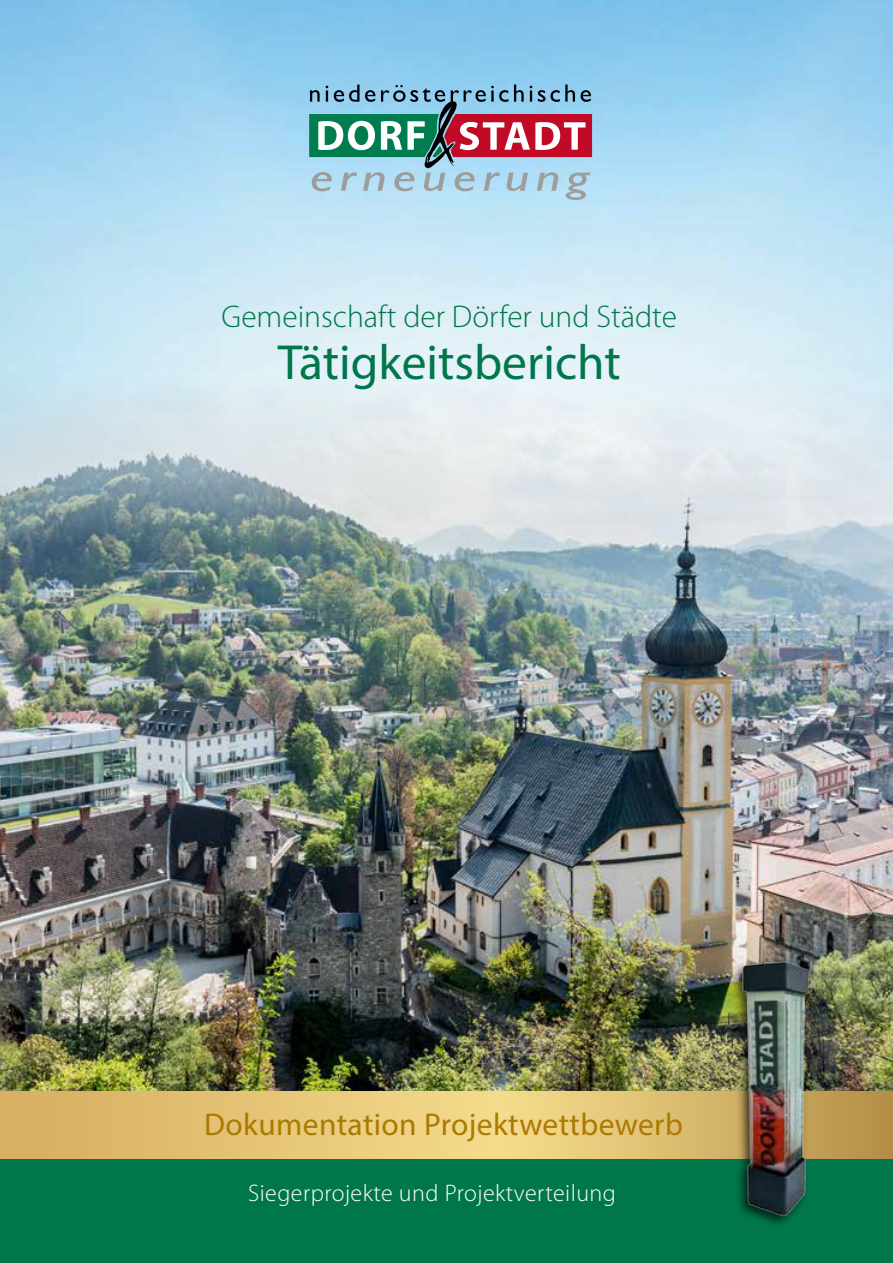
<style>
.page{position:relative;width:893px;height:1263px;background:#fff}
.page>*{position:absolute;margin:0;border:0;box-sizing:border-box;transform-origin:0 0}
.t1{font:49.5px "Myriad Pro";color:#00774a}
.t2{font:31.5px "Myriad Pro";letter-spacing:.01em;color:#aa7a02}
.t3{font:300 31.5px "Myriad Pro";color:#00774a}
.t4{font:300 24px "Myriad Pro";letter-spacing:.02em;color:#fff}
</style>
<div class="page">
<img style="left:0;top:0;width:893px;height:226px">
<img style="left:0;top:226px;width:893px;height:866px">
<svg style="left:0;top:1092px;width:893px;height:67px"></svg>
<div style="left:0;top:1159px;width:893px;height:104px;background:#00774a"></div>
<img style="left:719px;top:950px;width:96px;height:275px">
<svg style="left:309px;top:85px;width:283px;height:115px"></svg>
<h2 class="t3" style="left:222px;top:299px;width:457px">Gemeinschaft der Dörfer und Städte</h2>
<h1 class="t1" style="left:278px;top:332px;width:345px">Tätigkeitsbericht</h1>
<h2 class="t2" style="left:204px;top:1105px;width:480px">Dokumentation Projektwettbewerb</h2>
<p class="t4" style="left:248px;top:1179px;width:369px">Siegerprojekte und Projektverteilung</p>
</div>
